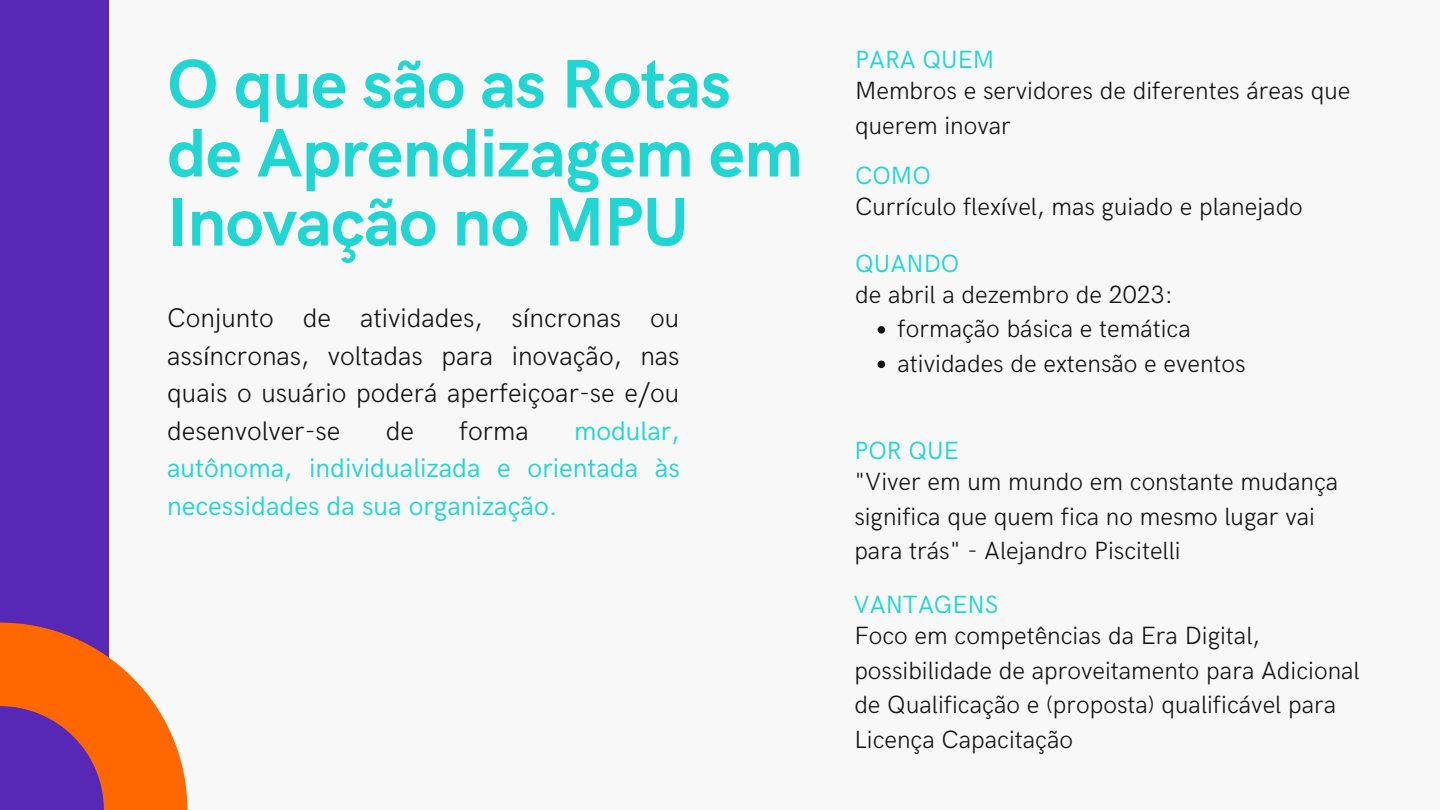
<style>
.page{position:relative;width:1440px;height:810px;background:#f8f8f8}
.page>*{position:absolute;margin:0;border:0;box-sizing:border-box;transform-origin:0 0}
.t1{font:700 69px/69px "HK Grotesk";letter-spacing:-.01em;color:#20d6d2}
.t2{font:300 26.9px/37.5px "HK Grotesk";color:#121212;text-align:justify}
.t3{font:26.9px/37.5px "HK Grotesk";color:#20d6d2;text-align:justify}
.t4{font:300 25px/34.5px "HK Grotesk";color:#121212}
.t5{font:25px "HK Grotesk";color:#20d6d2}
.s1{font-weight:300}
</style>
<div class="page">
<div style="left:0;top:0;width:109px;height:810px;background:#5728b5"></div>
<svg style="left:0;top:623px;width:187px;height:187px"></svg>
<svg style="left:878px;top:326px;width:7px;height:8px"></svg>
<svg style="left:878px;top:361px;width:7px;height:7px"></svg>
<h1 class="t1" style="left:167px;top:52px;width:637px">O que são as Rotas de Aprendizagem em<br>Inovação no MPU</h1>
<p class="t2" style="left:167px;top:301px;width:514px">Conjunto de atividades, síncronas ou assíncronas, voltadas para inovação, nas quais o usuário poderá aperfeiçoar-se e/ou desenvolver-se</p>
<p class="t2" style="left:386px;top:413px;width:30px">de</p>
<p class="t2" style="left:459px;top:413px;width:71px">forma</p>
<p class="t3" style="left:167px;top:413px;width:514px;text-indent:407px">modular, autônoma, individualizada e orientada às necessidades da sua organização<span class="s1">.</span></p>
<p class="t5" style="left:855px;top:46px;width:141px">PARA QUEM</p>
<p class="t4" style="left:855px;top:75px;width:497px">Membros e servidores de diferentes áreas que querem inovar</p>
<p class="t5" style="left:855px;top:161px;width:77px">COMO</p>
<p class="t4" style="left:855px;top:190px;width:449px">Currículo flexível, mas guiado e planejado</p>
<p class="t5" style="left:855px;top:249px;width:106px">QUANDO</p>
<p class="t4" style="left:855px;top:278px;width:319px">de abril a dezembro de 2023:</p>
<p class="t4" style="left:898px;top:313px;width:350px">formação básica e temática atividades de extensão e eventos</p>
<p class="t5" style="left:854px;top:437px;width:106px">POR QUE</p>
<p class="t4" style="left:854px;top:466px;width:485px">"Viver em um mundo em constante mudança significa que quem fica no mesmo lugar vai para trás" - Alejandro Piscitelli</p>
<p class="t5" style="left:854px;top:590px;width:146px">VANTAGENS</p>
<p class="t4" style="left:854px;top:619px;width:507px">Foco em competências da Era Digital, possibilidade de aproveitamento para Adicional de Qualificação e (proposta) qualificável para Licença Capacitação</p>
</div>
